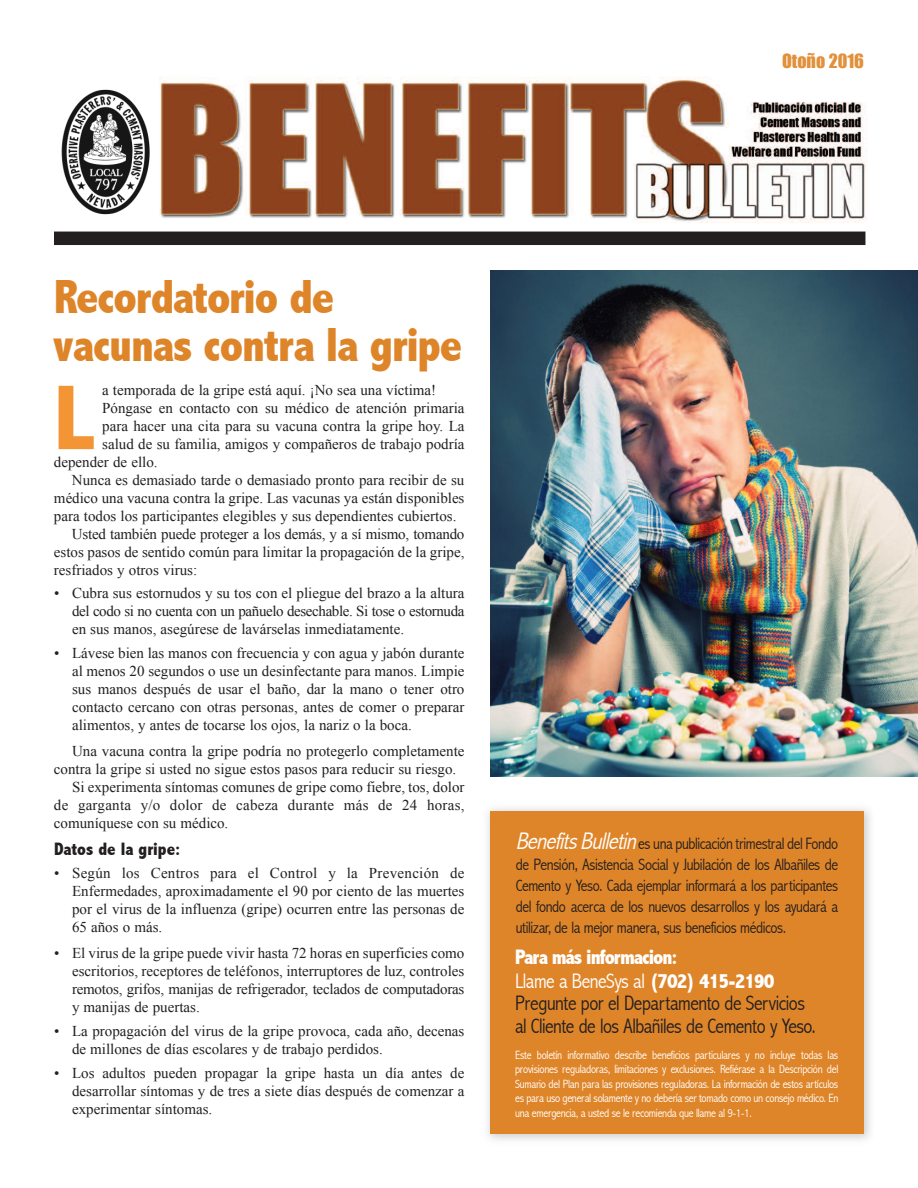
<style>
.page{position:relative;width:918px;height:1188px;background:#fff}
.page>*{position:absolute;margin:0;border:0;box-sizing:border-box;transform-origin:0 0}
.t1{font:800 condensed 93px "Abadi";color:#f49535}
.t2{font:800 condensed 48px/48px "Abadi";letter-spacing:-.025em;color:#df8529}
.t3{font:300 condensed 21px/23px "Abadi";letter-spacing:-.025em;color:#231f20}
.t4{font:800 condensed 18px "Abadi";color:#231f20}
.t5{font:18px "Impact";color:#e2903b}
.t6{font:300 condensed 16.5px/21px "Abadi";letter-spacing:-.025em;color:#231f20;text-align:justify}
.t7{font:15px/18px "Times New Roman";color:#231f20;text-align:justify}
.t8{font:300 condensed 12px/14.4px "Abadi";letter-spacing:-.025em;color:#fff;text-align:justify}
.s1{font-style:italic;font-size:24px;color:#fff}
.s2{font-weight:800;color:#fff}
.s3{color:#fff}
</style>
<div class="page">
<img style="left:159px;top:77px;width:708px;height:145px">
<div style="left:54px;top:232px;width:811px;height:13px;background:#231f20"></div>
<img style="left:61px;top:89px;width:89px;height:126px">
<div style="left:490px;top:811px;width:374px;height:323px;background:#df8529"></div>
<img style="left:490px;top:270px;width:428px;height:507px">
<p class="t5" style="left:782px;top:50px;width:83px">Otoño 2016</p>
<h2 class="t2" style="left:54px;top:275px;width:410px">Recordatorio de vacunas contra la gripe</h2>
<h1 class="t1" style="left:54px;top:368px;width:40px">L</h1>
<p class="t7" style="left:102px;top:381px;width:336px">a temporada de la gripe está aquí. ¡No sea una víctima!</p>
<p class="t7" style="left:102px;top:399px;width:364px">Póngase en contacto con su médico de atención primaria</p>
<p class="t7" style="left:102px;top:417px;width:364px">para hacer una cita para su vacuna contra la gripe hoy. La</p>
<p class="t7" style="left:102px;top:435px;width:364px">salud de su familia, amigos y compañeros de trabajo podría</p>
<p class="t7" style="left:54px;top:453px;width:105px">depender de ello.</p>
<p class="t7" style="left:72px;top:471px;width:394px">Nunca es demasiado tarde o demasiado pronto para recibir de su</p>
<p class="t7" style="left:54px;top:489px;width:412px">médico una vacuna contra la gripe. Las vacunas ya están disponibles</p>
<p class="t7" style="left:54px;top:507px;width:404px">para todos los participantes elegibles y sus dependientes cubiertos.</p>
<p class="t7" style="left:72px;top:525px;width:394px">Usted también puede proteger a los demás, y a sí mismo, tomando</p>
<p class="t7" style="left:54px;top:543px;width:412px">estos pasos de sentido común para limitar la propagación de la gripe,</p>
<p class="t7" style="left:54px;top:561px;width:145px">resfriados y otros virus:</p>
<p class="t7" style="left:72px;top:584px;width:394px;text-indent:-18px">• Cubra sus estornudos y su tos con el pliegue del brazo a la altura del codo si no cuenta con un pañuelo desechable. Si tose o estornuda en sus manos, asegúrese de lavárselas inmediatamente.</p>
<p class="t7" style="left:72px;top:644px;width:394px;text-indent:-18px">• Lávese bien las manos con frecuencia y con agua y jabón durante al menos 20 segundos o use un desinfectante para manos. Limpie sus manos después de usar el baño, dar la mano o tener otro contacto cercano con otras personas, antes de comer o preparar alimentos, y antes de tocarse los ojos, la nariz o la boca.</p>
<p class="t7" style="left:72px;top:742px;width:394px">Una vacuna contra la gripe podría no protegerlo completamente</p>
<p class="t7" style="left:54px;top:760px;width:404px">contra la gripe si usted no sigue estos pasos para reducir su riesgo.</p>
<p class="t7" style="left:72px;top:778px;width:394px">Si experimenta síntomas comunes de gripe como fiebre, tos, dolor</p>
<p class="t7" style="left:54px;top:796px;width:412px">de garganta y/o dolor de cabeza durante más de 24 horas,</p>
<p class="t7" style="left:54px;top:814px;width:176px">comuníquese con su médico.</p>
<p class="t4" style="left:54px;top:840px;width:128px">Datos de la gripe:</p>
<p class="t7" style="left:72px;top:864px;width:394px;text-indent:-18px">• Según los Centros para el Control y la Prevención de Enfermedades, aproximadamente el 90 por ciento de las muertes por el virus de la influenza (gripe) ocurren entre las personas de 65 años o más.</p>
<p class="t7" style="left:72px;top:943px;width:394px;text-indent:-18px">• El virus de la gripe puede vivir hasta 72 horas en superficies como escritorios, receptores de teléfonos, interruptores de luz, controles remotos, grifos, manijas de refrigerador, teclados de computadoras y manijas de puertas.</p>
<p class="t7" style="left:72px;top:1022px;width:394px;text-indent:-18px">• La propagación del virus de la gripe provoca, cada año, decenas de millones de días escolares y de trabajo perdidos.</p>
<p class="t7" style="left:72px;top:1064px;width:394px;text-indent:-18px">• Los adultos pueden propagar la gripe hasta un día antes de desarrollar síntomas y de tres a siete días después de comenzar a experimentar síntomas.</p>
<p class="t6" style="left:516px;top:834px;width:324px"><span class="s1">BenefitsBulletin</span>es una publicación trimestral del Fondo de Pensión, Asistencia Social y Jubilación de los Albañiles de Cemento y Yeso. Cada ejemplar informará a los participantes del fondo acerca de los nuevos desarrollos y los ayudará a utilizar, de la mejor manera, sus beneficios médicos.</p>
<h3 class="t3" style="left:515px;top:946px;width:302px"><span class="s2">Para más informacion:<br></span><span class="s3">Llame a BeneSys al</span> <span class="s2">(702) 415-2190<br></span>Pregunte por el Departamento de Servicios al Cliente de los Albañiles de Cemento y Yeso.</h3>
<p class="t8" style="left:515px;top:1048px;width:325px">Este boletín informativo describe beneficios particulares y no incluye todas las provisiones reguladoras, limitaciones y exclusiones. Refiérase a la Descripción del Sumario del Plan para las provisiones reguladoras. La información de estos artículos es para uso general solamente y no debería ser tomado como un consejo médico. En una emergencia, a usted se le recomienda que llame al 9-1-1.</p>
</div>
